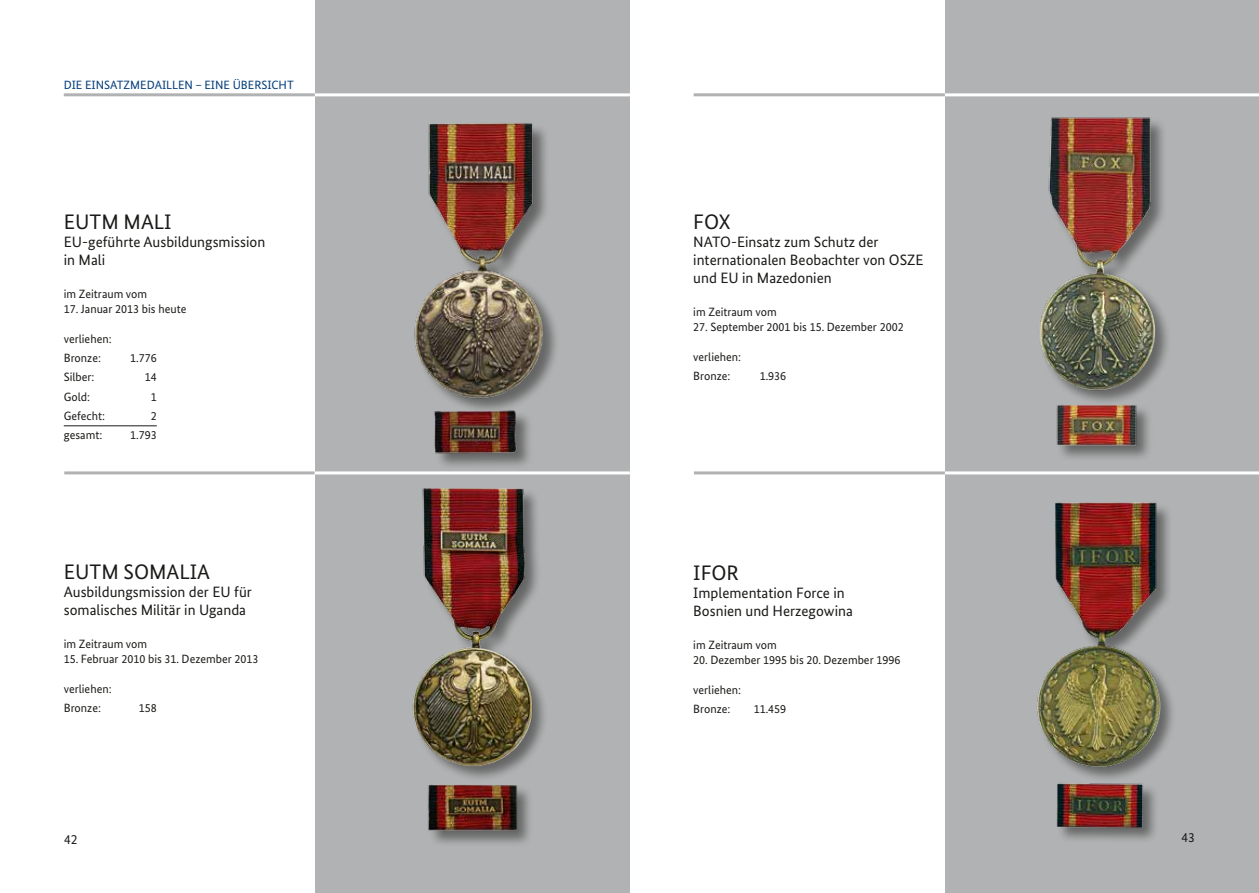
<style>
.page{position:relative;width:1259px;height:893px;background:#fff}
.page>*{position:absolute;margin:0;border:0;box-sizing:border-box;transform-origin:0 0}
.t1{font:21px "Bundes Sans";color:#1a1a18}
.t2{font:15px/18px "Bundes Sans";color:#1a1a18}
.t3{font:13.5px "Bundes Sans";color:#1a1a18}
.t4{font:12px "Bundes Sans";color:#1a1a18}
.t5{font:12px "Bundes Sans";color:#003d7a}
</style>
<div class="page">
<div style="left:315px;top:0;width:314px;height:893px;background:#b1b2b3"></div>
<hr style="left:315px;top:93px;width:315px;height:3px;background:#fff">
<hr style="left:64px;top:471px;width:251px;height:3px;background:#b1b2b3">
<hr style="left:315px;top:471px;width:315px;height:3px;background:#fff">
<hr style="left:64px;top:93px;width:251px;height:3px;background:#b1b2b3">
<div style="left:945px;top:0;width:314px;height:893px;background:#b1b2b3"></div>
<hr style="left:944px;top:93px;width:315px;height:3px;background:#fff">
<hr style="left:694px;top:471px;width:251px;height:3px;background:#b1b2b3">
<hr style="left:945px;top:471px;width:314px;height:3px;background:#fff">
<hr style="left:693px;top:93px;width:252px;height:3px;background:#b1b2b3">
<hr style="left:64px;top:425px;width:93px;height:1px;background:#1a1a18">
<img style="left:414px;top:123px;width:142px;height:343px">
<img style="left:378px;top:474px;width:188px;height:369px">
<div style="left:1038px;top:117px;width:133px;height:345px;background:#1a1a18;opacity:.5"></div>
<img style="left:1038px;top:117px;width:130px;height:338px">
<img style="left:1037px;top:502px;width:136px;height:338px">
<p class="t5" style="left:64px;top:78px;width:231px">DIE EINSATZMEDAILLEN – EINE ÜBERSICHT</p>
<h4 class="t1" style="left:64px;top:209px;width:109px">EUTM MALI</h4>
<p class="t2" style="left:64px;top:233px;width:203px">EU-geführte Ausbildungsmission in Mali</p>
<p class="t4" style="left:64px;top:286px;width:85px">im Zeitraum vom</p>
<p class="t4" style="left:64px;top:301px;width:124px">17. Januar 2013 bis heute</p>
<p class="t4" style="left:64px;top:331px;width:49px">verliehen:</p>
<p class="t4" style="left:64px;top:351px;width:39px">Bronze:</p>
<p class="t4" style="left:130px;top:351px;width:28px">1.776</p>
<p class="t4" style="left:64px;top:370px;width:32px">Silber:</p>
<p class="t4" style="left:145px;top:370px;width:13px">14</p>
<p class="t4" style="left:64px;top:389px;width:28px">Gold:</p>
<p class="t4" style="left:151px;top:389px;width:7px">1</p>
<p class="t4" style="left:64px;top:408px;width:43px">Gefecht:</p>
<p class="t4" style="left:151px;top:408px;width:7px">2</p>
<p class="t4" style="left:64px;top:428px;width:40px">gesamt:</p>
<p class="t4" style="left:130px;top:428px;width:28px">1.793</p>
<h4 class="t1" style="left:64px;top:559px;width:148px">EUTM SOMALIA</h4>
<p class="t2" style="left:64px;top:582px;width:190px">Ausbildungsmission der EU für somalisches Militär in Uganda</p>
<p class="t4" style="left:64px;top:636px;width:85px">im Zeitraum vom</p>
<p class="t4" style="left:64px;top:651px;width:196px">15. Februar 2010 bis 31. Dezember 2013</p>
<p class="t4" style="left:64px;top:681px;width:49px">verliehen:</p>
<p class="t4" style="left:64px;top:700px;width:39px">Bronze:</p>
<p class="t4" style="left:139px;top:700px;width:19px">158</p>
<h4 class="t1" style="left:693px;top:209px;width:39px">FOX</h4>
<p class="t2" style="left:693px;top:233px;width:232px">NATO-Einsatz zum Schutz der internationalen Beobachter von OSZE und EU in Mazedonien</p>
<p class="t4" style="left:693px;top:304px;width:85px">im Zeitraum vom</p>
<p class="t4" style="left:693px;top:319px;width:212px">27. September 2001 bis 15. Dezember 2002</p>
<p class="t4" style="left:693px;top:349px;width:49px">verliehen:</p>
<p class="t4" style="left:693px;top:369px;width:39px">Bronze:</p>
<p class="t4" style="left:759px;top:369px;width:28px">1.936</p>
<h4 class="t1" style="left:693px;top:560px;width:47px">IFOR</h4>
<p class="t2" style="left:693px;top:584px;width:161px">Implementation Force in<br>Bosnien und Herzegowina</p>
<p class="t4" style="left:693px;top:638px;width:85px">im Zeitraum vom</p>
<p class="t4" style="left:693px;top:653px;width:209px">20. Dezember 1995 bis 20. Dezember 1996</p>
<p class="t4" style="left:693px;top:683px;width:49px">verliehen:</p>
<p class="t4" style="left:693px;top:702px;width:39px">Bronze:</p>
<p class="t4" style="left:753px;top:702px;width:34px">11.459</p>
<p class="t3" style="left:64px;top:831px;width:15px">42</p>
<p class="t3" style="left:1181px;top:829px;width:15px">43</p>
</div>
